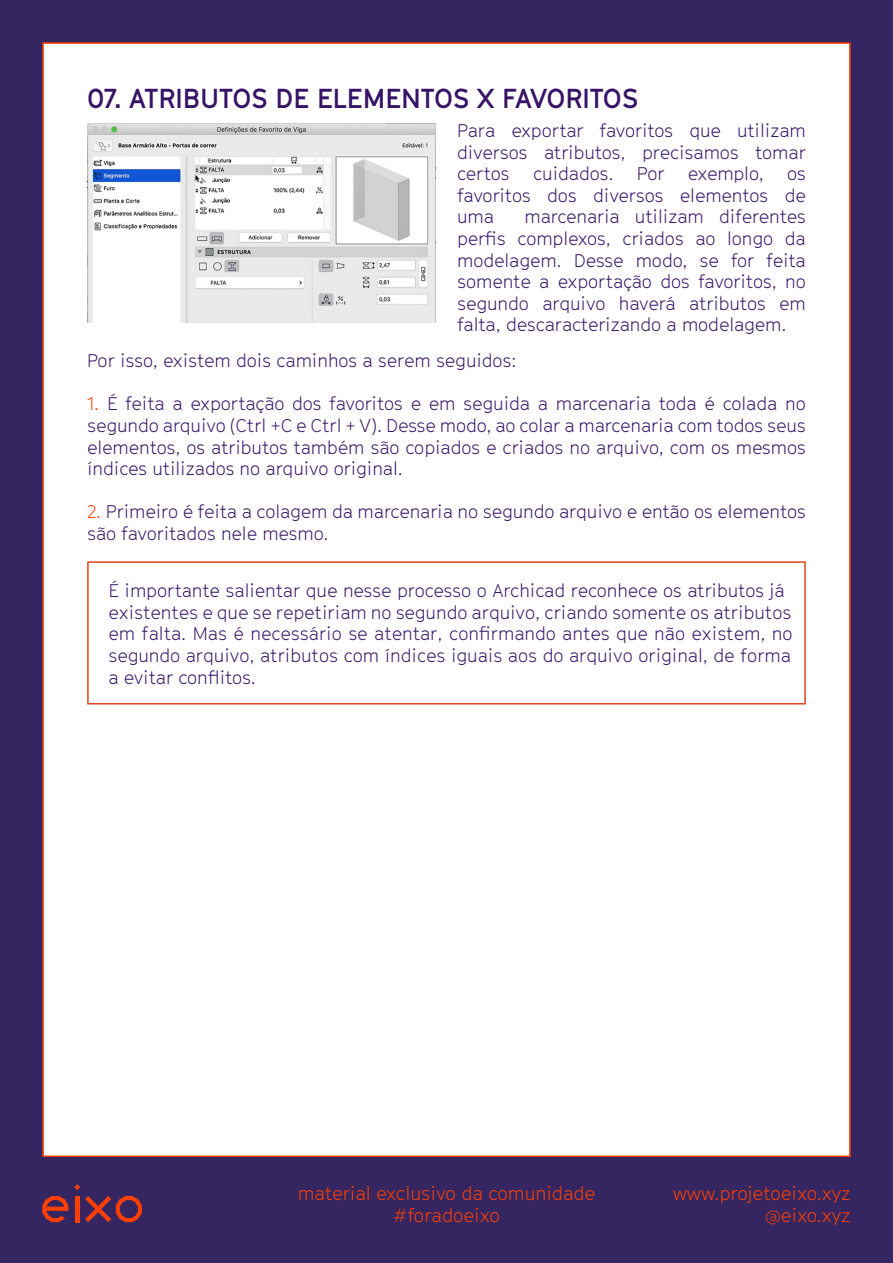
<style>
.page{position:relative;width:893px;height:1263px;background:#fff}
.page>*{position:absolute;margin:0;border:0;box-sizing:border-box;transform-origin:0 0}
.t1{font:700 27px "GT Cinetype";color:#361366}
.t2{font:300 18.6px/22.4px "GT Cinetype";color:#ff4000;text-align:right}
.t3{font:300 18px/21.6px "GT Cinetype";color:#361366;text-align:justify}
.s1{color:#ff4000}
</style>
<div class="page">
<div style="left:0;top:0;width:42px;height:1263px;background:#352662"></div>
<div style="left:851px;top:0;width:42px;height:1263px;background:#352662"></div>
<div style="left:31px;top:0;width:862px;height:42px;background:#352662"></div>
<div style="left:31px;top:1157px;width:862px;height:106px;background:#352662"></div>
<div style="left:87px;top:561px;width:719px;height:143px;border:2px solid #e4451e"></div>
<img style="left:87px;top:123px;width:349px;height:200px">
<svg style="left:42px;top:1196px;width:26px;height:26px"></svg>
<svg style="left:74px;top:1184px;width:6px;height:6px"></svg>
<hr style="left:75px;top:1196px;width:4px;height:26px;background:#ff4000">
<svg style="left:85px;top:1196px;width:57px;height:26px"></svg>
<p class="t1" style="left:87px;top:82px;width:553px">07. ATRIBUTOS DE ELEMENTOS X FAVORITOS</p>
<p class="t3" style="left:457px;top:120px;width:350px">Para exportar favoritos que utilizam diversos atributos, precisamos tomar certos</p>
<p class="t3" style="left:533px;top:163px;width:82px">cuidados.</p>
<p class="t3" style="left:637px;top:163px;width:29px">Por</p>
<p class="t3" style="left:688px;top:163px;width:77px">exemplo,</p>
<p class="t3" style="left:457px;top:163px;width:350px;text-indent:330px">os favoritos dos diversos elementos de uma</p>
<p class="t3" style="left:457px;top:206px;width:350px;text-indent:67px">marcenaria utilizam diferentes perfs complexos, criados ao longo da modelagem. Desse modo, se for feita somente a exportação dos favoritos, no segundo arquivo haverá atributos em falta, descaracterizando a modelagem.</p>
<p class="t3" style="left:87px;top:350px;width:431px">Por isso, existem dois caminhos a serem seguidos:</p>
<p class="t3" style="left:87px;top:393px;width:720px"><span class="s1">1.</span> É feita a exportação dos favoritos e em seguida a marcenaria toda é colada no segundo arquivo (Ctrl +C e Ctrl + V). Desse modo, ao colar a marcenaria com todos seus elementos, os atributos também são copiados e criados no arquivo, com os mesmos índices utilizados no arquivo original.</p>
<p class="t3" style="left:87px;top:501px;width:720px"><span class="s1">2.</span> Primeiro é feita a colagem da marcenaria no segundo arquivo e então os elementos são favoritados nele mesmo.</p>
<p class="t3" style="left:108px;top:580px;width:686px;text-align:left">É importante salientar que nesse processo o Archicad reconhece os atributos já existentes e que se repetiriam no segundo arquivo, criando somente os atributos em falta. Mas é necessário se atentar, confrmando antes que não existem, no segundo arquivo, atributos com índices iguais aos do arquivo original, de forma a evitar confitos.</p>
<p class="t2" style="left:298px;top:1182px;width:299px;text-align:center">material exclusivo da comunidade #foradoeixo</p>
<p class="t2" style="left:673px;top:1182px;width:179px">www.projetoeixo.xyz @eixo.xyz</p>
</div>
